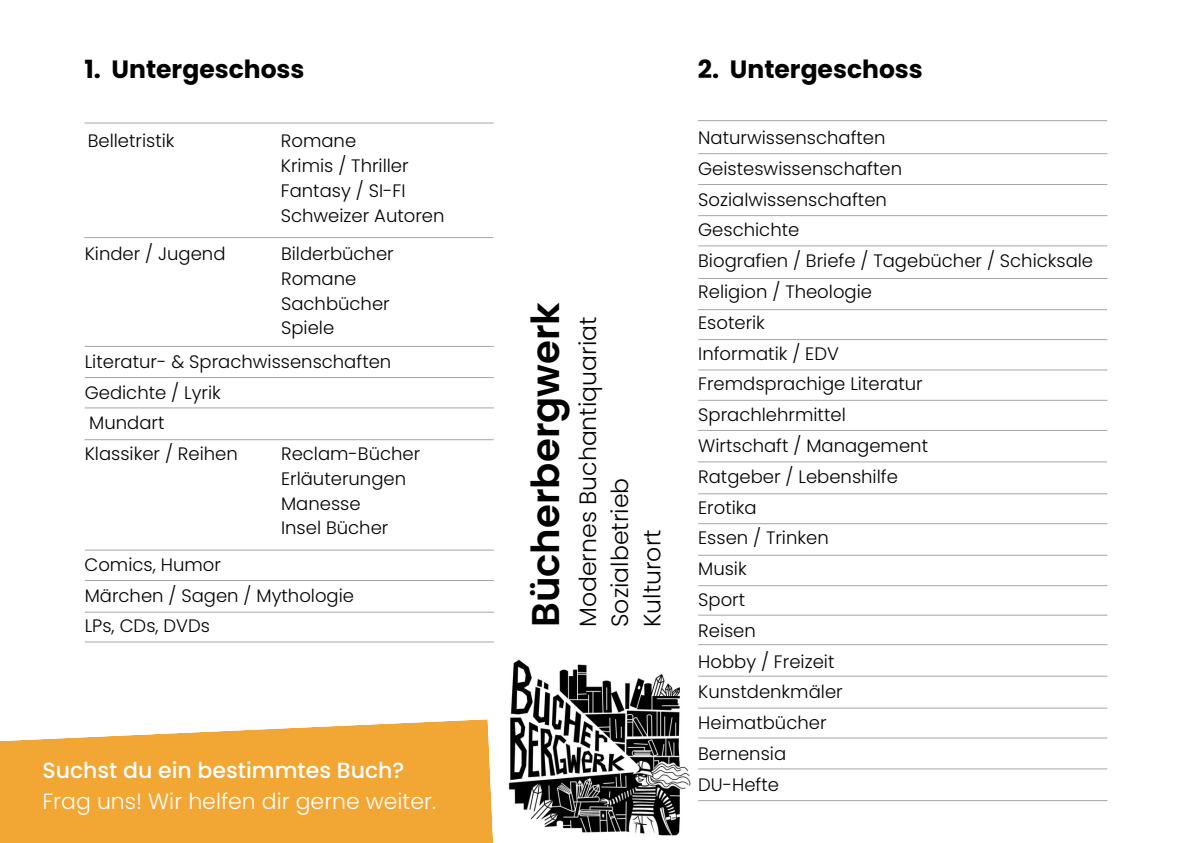
<style>
.page{position:relative;width:1191px;height:843px;background:#fff}
.page>*{position:absolute;margin:0;border:0;box-sizing:border-box;transform-origin:0 0}
.t1{font:600 38.6px "Poppins";color:#000}
.t2{font:700 25px "Poppins";color:#000}
.t3{font:300 23.6px "Poppins";color:#000}
.t4{font:300 22px "Poppins";color:#fff}
.t5{font:500 22px "Poppins";color:#fff}
.t6{font:300 18px "Poppins";color:#000}
</style>
<div class="page">
<hr style="left:698px;top:120px;width:408px;height:1px;background:#a6a6a6">
<hr style="left:698px;top:153px;width:409px;height:1px;background:#a6a6a6">
<hr style="left:698px;top:184px;width:409px;height:1px;background:#a6a6a6">
<hr style="left:698px;top:215px;width:409px;height:1px;background:#a6a6a6">
<hr style="left:698px;top:245px;width:409px;height:1px;background:#a6a6a6">
<hr style="left:698px;top:278px;width:409px;height:1px;background:#a6a6a6">
<hr style="left:698px;top:309px;width:408px;height:1px;background:#a6a6a6">
<hr style="left:698px;top:339px;width:409px;height:1px;background:#a6a6a6">
<hr style="left:698px;top:369px;width:409px;height:1px;background:#a6a6a6">
<hr style="left:698px;top:400px;width:409px;height:1px;background:#a6a6a6">
<hr style="left:698px;top:430px;width:408px;height:1px;background:#a6a6a6">
<hr style="left:698px;top:461px;width:408px;height:1px;background:#a6a6a6">
<hr style="left:698px;top:493px;width:409px;height:1px;background:#a6a6a6">
<hr style="left:698px;top:523px;width:409px;height:1px;background:#a6a6a6">
<hr style="left:698px;top:554px;width:409px;height:1px;background:#a6a6a6">
<hr style="left:698px;top:585px;width:409px;height:1px;background:#a6a6a6">
<hr style="left:698px;top:614px;width:409px;height:1px;background:#a6a6a6">
<hr style="left:698px;top:644px;width:409px;height:1px;background:#a6a6a6">
<hr style="left:698px;top:675px;width:409px;height:1px;background:#a6a6a6">
<hr style="left:698px;top:707px;width:409px;height:1px;background:#a6a6a6">
<hr style="left:698px;top:737px;width:409px;height:1px;background:#a6a6a6">
<hr style="left:698px;top:768px;width:409px;height:1px;background:#a6a6a6">
<hr style="left:698px;top:800px;width:409px;height:1px;background:#a6a6a6">
<svg style="left:0;top:719px;width:493px;height:123px;background:#f3ae46"></svg>
<img style="left:508px;top:659px;width:183px;height:177px">
<hr style="left:84px;top:123px;width:409px;height:1px;background:#a6a6a6">
<hr style="left:84px;top:237px;width:409px;height:1px;background:#a6a6a6">
<hr style="left:85px;top:346px;width:409px;height:1px;background:#a6a6a6">
<hr style="left:85px;top:549px;width:409px;height:1px;background:#a6a6a6">
<hr style="left:85px;top:580px;width:409px;height:1px;background:#a6a6a6">
<hr style="left:85px;top:611px;width:409px;height:1px;background:#a6a6a6">
<hr style="left:85px;top:641px;width:409px;height:1px;background:#a6a6a6">
<hr style="left:85px;top:377px;width:409px;height:1px;background:#a6a6a6">
<hr style="left:85px;top:407px;width:409px;height:1px;background:#a6a6a6">
<hr style="left:84px;top:439px;width:409px;height:1px;background:#a6a6a6">
<p class="t2" style="left:84px;top:51px;width:221px">1. Untergeschoss</p>
<p class="t6" style="left:88px;top:128px;width:88px">Belletristik</p>
<p class="t6" style="left:281px;top:128px;width:77px">Romane</p>
<p class="t6" style="left:281px;top:153px;width:129px">Krimis / Thriller</p>
<p class="t6" style="left:281px;top:178px;width:126px">Fantasy / SI-FI</p>
<p class="t6" style="left:281px;top:202px;width:165px">Schweizer Autoren</p>
<p class="t6" style="left:85px;top:241px;width:142px">Kinder / Jugend</p>
<p class="t6" style="left:281px;top:241px;width:114px">Bilderbücher</p>
<p class="t6" style="left:281px;top:266px;width:77px">Romane</p>
<p class="t6" style="left:281px;top:291px;width:110px">Sachbücher</p>
<p class="t6" style="left:281px;top:315px;width:55px">Spiele</p>
<p class="t6" style="left:85px;top:348px;width:308px">Literatur- &amp; Sprachwissenschaften</p>
<p class="t6" style="left:85px;top:379px;width:138px">Gedichte / Lyrik</p>
<p class="t6" style="left:89px;top:410px;width:77px">Mundart</p>
<p class="t6" style="left:85px;top:441px;width:155px">Klassiker / Reihen</p>
<p class="t6" style="left:281px;top:441px;width:141px">Reclam-Bücher</p>
<p class="t6" style="left:281px;top:466px;width:126px">Erläuterungen</p>
<p class="t6" style="left:281px;top:490px;width:81px">Manesse</p>
<p class="t6" style="left:281px;top:515px;width:109px">Insel Bücher</p>
<p class="t6" style="left:84px;top:552px;width:138px">Comics, Humor</p>
<p class="t6" style="left:85px;top:583px;width:271px">Märchen / Sagen / Mythologie</p>
<p class="t6" style="left:85px;top:613px;width:127px">LPs, CDs, DVDs</p>
<p class="t5" style="left:42px;top:754px;width:363px">Suchst du ein bestimmtes Buch?</p>
<p class="t4" style="left:42px;top:785px;width:395px">Frag uns! Wir helfen dir gerne weiter.</p>
<p class="t1" style="left:518px;top:627px;width:326px;rotate:-90deg">Bücherbergwerk</p>
<p class="t3" style="left:571px;top:627px;width:312px;rotate:-90deg">Modernes Buchantiquariat</p>
<p class="t3" style="left:603px;top:627px;width:151px;rotate:-90deg">Sozialbetrieb</p>
<p class="t3" style="left:635px;top:627px;width:99px;rotate:-90deg">Kulturort</p>
<p class="t2" style="left:698px;top:51px;width:226px">2. Untergeschoss</p>
<p class="t6" style="left:698px;top:125px;width:189px">Naturwissenschaften</p>
<p class="t6" style="left:698px;top:156px;width:205px">Geisteswissenschaften</p>
<p class="t6" style="left:698px;top:187px;width:190px">Sozialwissenschaften</p>
<p class="t6" style="left:698px;top:217px;width:103px">Geschichte</p>
<p class="t6" style="left:698px;top:248px;width:396px">Biografien / Briefe / Tagebücher / Schicksale</p>
<p class="t6" style="left:698px;top:279px;width:175px">Religion / Theologie</p>
<p class="t6" style="left:698px;top:310px;width:68px">Esoterik</p>
<p class="t6" style="left:698px;top:340px;width:142px">Informatik / EDV</p>
<p class="t6" style="left:698px;top:371px;width:226px">Fremdsprachige Literatur</p>
<p class="t6" style="left:698px;top:402px;width:149px">Sprachlehrmittel</p>
<p class="t6" style="left:698px;top:433px;width:231px">Wirtschaft / Management</p>
<p class="t6" style="left:698px;top:463px;width:201px">Ratgeber / Lebenshilfe</p>
<p class="t6" style="left:698px;top:494px;width:60px">Erotika</p>
<p class="t6" style="left:698px;top:525px;width:132px">Essen / Trinken</p>
<p class="t6" style="left:698px;top:556px;width:50px">Musik</p>
<p class="t6" style="left:698px;top:587px;width:48px">Sport</p>
<p class="t6" style="left:698px;top:617px;width:59px">Reisen</p>
<p class="t6" style="left:698px;top:648px;width:138px">Hobby / Freizeit</p>
<p class="t6" style="left:698px;top:679px;width:146px">Kunstdenkmäler</p>
<p class="t6" style="left:698px;top:710px;width:130px">Heimatbücher</p>
<p class="t6" style="left:698px;top:740px;width:89px">Bernensia</p>
<p class="t6" style="left:698px;top:771px;width:82px">DU-Hefte</p>
</div>
